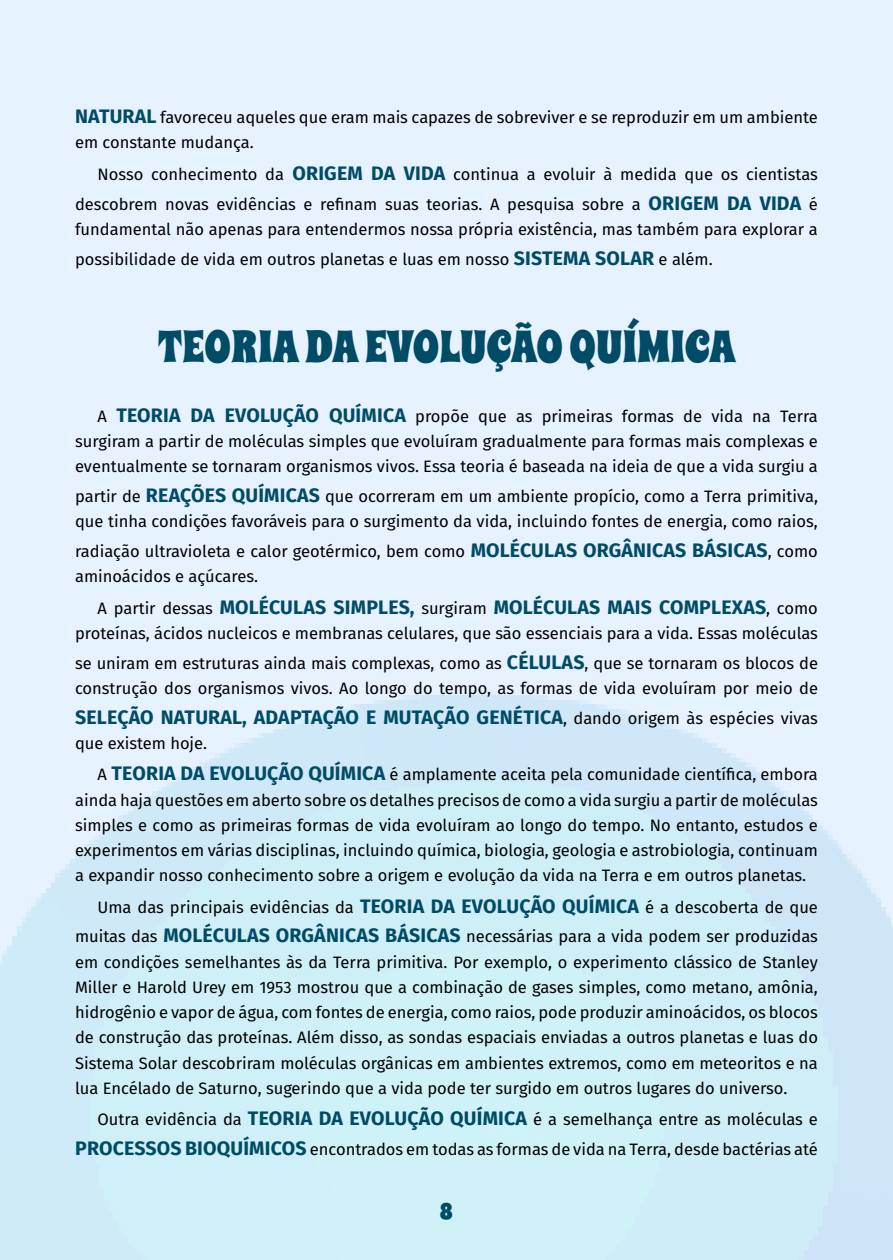
<style>
.page{position:relative;width:893px;height:1260px;background:#fff}
.page>*{position:absolute;margin:0;border:0;box-sizing:border-box;transform-origin:0 0}
.t1{font:45px "Spicy Rice";color:#004b66}
.t2{font:22.5px "Spicy Rice";color:#004b66}
.t3{font:700 19.5px "Fira Sans";letter-spacing:.01em;color:#004b66}
.t4{font:16.5px/25.2px "Fira Sans";color:#000}
.s1{font-weight:700;font-size:19.5px;color:#004b66}
.s2{font-weight:400;font-size:16.5px;color:#000}
</style>
<div class="page">
<div style="left:0;top:0;width:892px;height:1260px;background:linear-gradient(to bottom,#edf3ff,#cdedf7)"></div>
<p class="t4" style="left:75px;top:104px;width:744px"><span class="s1">NATURAL</span> favoreceu aqueles que eram mais capazes de sobreviver e se reproduzir em um ambiente em constante mudança.</p>
<p class="t4" style="left:75px;top:159px;width:744px;line-height:29.7px;text-align:right">Nosso conhecimento da <span class="s1">ORIGEM DA VIDA</span> continua a evoluir à medida que os cientistas descobrem novas evidências e refinam suas teorias. A pesquisa sobre a <span class="s1">ORIGEM DA VIDA</span> é</p>
<p class="t4" style="left:75px;top:214px;width:744px;line-height:29.7px">fundamental não apenas para entendermos nossa própria existência, mas também para explorar a possibilidade de vida em outros planetas e luas em nosso <span class="s1">SISTEMA SOLAR</span> e além.</p>
<h1 class="t1" style="left:158px;top:316px;width:579px">TEORIA DA EVOLUÇÃO QUÍMICA</h1>
<p class="t4" style="left:75px;top:403px;width:744px;text-align:justify;text-indent:22px">A <span class="s1">TEORIA DA EVOLUÇÃO QUÍMICA</span> propõe que as primeiras formas de vida na Terra surgiram a partir de moléculas simples que evoluíram gradualmente para formas mais complexas e eventualmente se tornaram organismos vivos. Essa teoria é baseada na ideia de que a vida surgiu a</p>
<p class="t4" style="left:75px;top:483px;width:744px">partir de <span class="s1">REAÇÕES QUÍMICAS</span> que ocorreram em um ambiente propício, como a Terra primitiva, que tinha condições favoráveis para o surgimento da vida, incluindo fontes de energia, como raios,</p>
<p class="t4" style="left:75px;top:538px;width:744px">radiação ultravioleta e calor geotérmico, bem como <span class="s1">MOLÉCULAS ORGÂNICAS BÁSICAS</span>, como aminoácidos e açúcares.</p>
<p class="t3" style="left:98px;top:590px;width:721px"><span class="s2">A partir dessas</span> MOLÉCULAS SIMPLES, <span class="s2">surgiram</span> MOLÉCULAS MAIS COMPLEXAS<span class="s2">, como</span></p>
<p class="t4" style="left:75px;top:618px;width:744px;line-height:29.7px">proteínas, ácidos nucleicos e membranas celulares, que são essenciais para a vida. Essas moléculas se uniram em estruturas ainda mais complexas, como as <span class="s1">CÉLULAS</span>, que se tornaram os blocos de</p>
<p class="t4" style="left:75px;top:675px;width:744px">construção dos organismos vivos. Ao longo do tempo, as formas de vida evoluíram por meio de</p>
<p class="t3" style="left:75px;top:701px;width:744px">SELEÇÃO NATURAL, ADAPTAÇÃO E MUTAÇÃO GENÉTICA<span class="s2">, dando origem às espécies vivas</span></p>
<p class="t4" style="left:98px;top:727px;width:722px;line-height:31.2px;text-indent:-23px">que existem hoje.<br>A <span class="s1">TEORIA DA EVOLUÇÃO QUÍMICA</span> é amplamente aceita pela comunidade científica, embora</p>
<p class="t4" style="left:75px;top:787px;width:744px;text-align:justify">ainda haja questões em aberto sobre os detalhes precisos de como a vida surgiu a partir de moléculas simples e como as primeiras formas de vida evoluíram ao longo do tempo. No entanto, estudos e experimentos em várias disciplinas, incluindo química, biologia, geologia e astrobiologia, continuam a expandir nosso conhecimento sobre a origem e evolução da vida na Terra e em outros planetas.</p>
<p class="t4" style="left:75px;top:892px;width:744px;line-height:29.7px;text-align:right">Uma das principais evidências da <span class="s1">TEORIA DA EVOLUÇÃO QUÍMICA</span> é a descoberta de que muitas das <span class="s1">MOLÉCULAS ORGÂNICAS BÁSICAS</span> necessárias para a vida podem ser produzidas</p>
<p class="t4" style="left:75px;top:949px;width:744px;text-align:justify">em condições semelhantes às da Terra primitiva. Por exemplo, o experimento clássico de Stanley Miller e Harold Urey em 1953 mostrou que a combinação de gases simples, como metano, amônia, hidrogênio e vapor de água, com fontes de energia, como raios, pode produzir aminoácidos, os blocos de construção das proteínas. Além disso, as sondas espaciais enviadas a outros planetas e luas do Sistema Solar descobriram moléculas orgânicas em ambientes extremos, como em meteoritos e na lua Encélado de Saturno, sugerindo que a vida pode ter surgido em outros lugares do universo.</p>
<p class="t4" style="left:75px;top:1104px;width:744px;line-height:29.7px;text-align:right">Outra evidência da <span class="s1">TEORIA DA EVOLUÇÃO QUÍMICA</span> é a semelhança entre as moléculas e<br><span class="s1">PROCESSOS BIOQUÍMICOS</span> encontrados em todas as formas de vida na Terra, desde bactérias até</p>
<h2 class="t2" style="left:440px;top:1196px;width:15px">8</h2>
</div>
